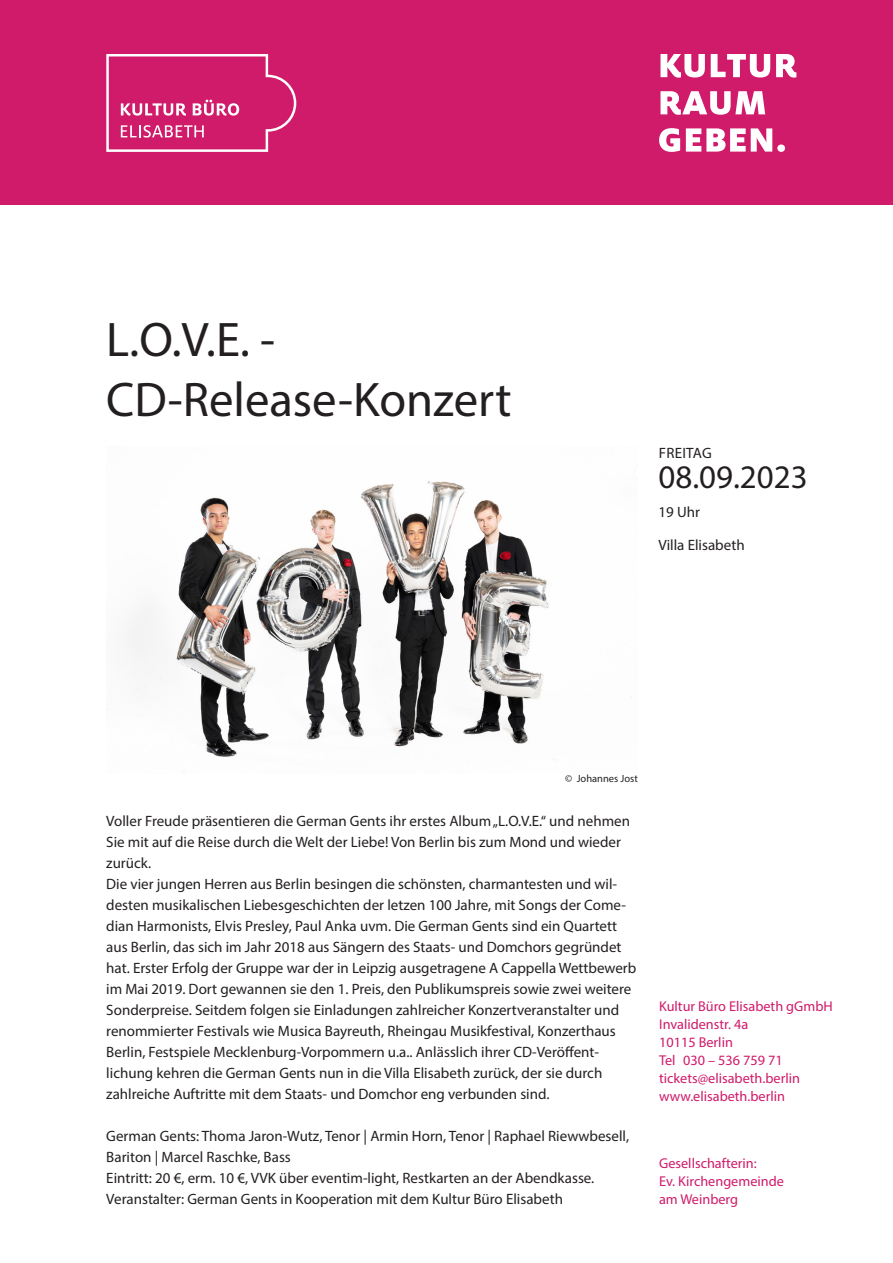
<style>
.page{position:relative;width:893px;height:1263px;background:#fff}
.page>*{position:absolute;margin:0;border:0;box-sizing:border-box;transform-origin:0 0}
.t1{font:48.75px/60px "Myriad Pro";color:#231f20}
.t2{font:33px "Myriad Pro";color:#231f20}
.t3{font:15px/21px "Myriad Pro";color:#231f20}
.t4{font:15px "Myriad Pro";letter-spacing:.02em;color:#231f20}
.t5{font:14.25px/18px "Myriad Pro";color:#d01a6a}
.t6{font:10.5px "Myriad Pro";color:#231f20}
</style>
<div class="page">
<div style="left:0;top:0;width:893px;height:204px;background:#d01a6a"></div>
<svg style="left:106px;top:54px;width:190px;height:98px"></svg>
<svg style="left:659px;top:128px;width:126px;height:24px"></svg>
<svg style="left:660px;top:91px;width:105px;height:24px"></svg>
<svg style="left:660px;top:54px;width:136px;height:24px"></svg>
<img style="left:107px;top:481px;width:442px;height:276px">
<h1 class="t1" style="left:106px;top:308px;width:407px">L.O.V.E. -<br>CD-Release-Konzert</h1>
<p class="t4" style="left:659px;top:443px;width:55px">FREITAG</p>
<h2 class="t2" style="left:659px;top:456px;width:151px">08.09.2023</h2>
<p class="t3" style="left:659px;top:496px;width:88px;line-height:32.8px">19 Uhr<br>Villa Elisabeth</p>
<p class="t6" style="left:565px;top:772px;width:74px">© Johannes Jost</p>
<p class="t3" style="left:106px;top:810px;width:532px">Voller Freude präsentieren die German Gents ihr erstes Album „L.O.V.E.“ und nehmen Sie mit auf die Reise durch die Welt der Liebe! Von Berlin bis zum Mond und wieder zurück.<br>Die vier jungen Herren aus Berlin besingen die schönsten, charmantesten und wil&shy;desten musikalischen Liebesgeschichten der letzen 100 Jahre, mit Songs der Come&shy;dian Harmonists, Elvis Presley, Paul Anka uvm. Die German Gents sind ein Quartett aus Berlin, das sich im Jahr 2018 aus Sängern des Staats- und Domchors gegründet hat. Erster Erfolg der Gruppe war der in Leipzig ausgetragene A Cappella Wettbewerb im Mai 2019. Dort gewannen sie den 1. Preis, den Publikumspreis sowie zwei weitere Sonderpreise. Seitdem folgen sie Einladungen zahlreicher Konzertveranstalter und renommierter Festivals wie Musica Bayreuth, Rheingau Musikfestival, Konzerthaus Berlin, Festspiele Mecklenburg-Vorpommern u.a.. Anlässlich ihrer CD-Veröffent&shy;lichung kehren die German Gents nun in die Villa Elisabeth zurück, der sie durch zahlreiche Auftritte mit dem Staats- und Domchor eng verbunden sind.</p>
<p class="t3" style="left:106px;top:1125px;width:524px">German Gents: Thoma Jaron-Wutz, Tenor | Armin Horn, Tenor | Raphael Riewwbesell, Bariton | Marcel Raschke, Bass<br>Eintritt: 20 €, erm. 10 €, VVK über eventim-light, Restkarten an der Abendkasse.<br>Veranstalter: German Gents in Kooperation mit dem Kultur Büro Elisabeth</p>
<p class="t5" style="left:659px;top:997px;width:175px">Kultur Büro Elisabeth gGmbH<br>Invalidenstr. 4a<br>10115 Berlin<br>Tel 030 – 536 759 71 tickets@elisabeth.berlin www.elisabeth.berlin</p>
<p class="t5" style="left:659px;top:1154px;width:126px">Gesellschafterin:<br>Ev. Kirchengemeinde am Weinberg</p>
</div>
